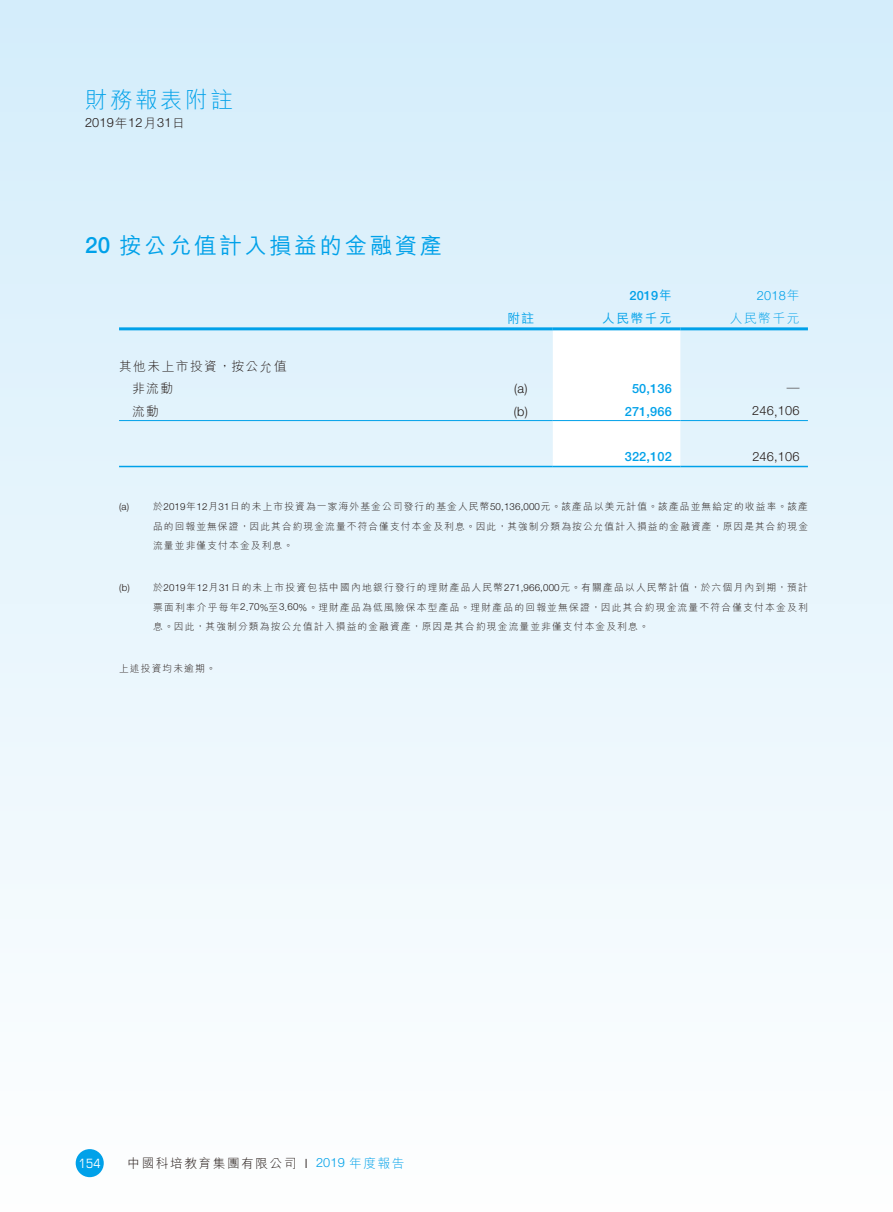
<style>
.page{position:relative;width:893px;height:1212px;background:#fff}
.page>*{position:absolute;margin:0;border:0;box-sizing:border-box;transform-origin:0 0}
.t1{font:500 22.5px "M Hei HK";letter-spacing:.115em;color:#00a1e9}
.t2{font:300 22.5px "M Hei HK";letter-spacing:.115em;color:#00a1e9}
.t3{font:300 12.75px/22.5px "M Hei HK";letter-spacing:.115em;color:#231916}
.t4{font:300 12.75px "Helvetica Neue";letter-spacing:.015em;color:#231916}
.t5{font:500 12.75px "Helvetica Neue";letter-spacing:.015em;color:#00a1e9}
.t6{font:500 12.75px "M Hei HK";letter-spacing:.115em;color:#00a1e9}
.t7{font:300 12.75px "Helvetica Neue";color:#00a1e9}
.t8{font:300 12.75px "M Hei HK";letter-spacing:.115em;color:#00a1e9}
.t9{font:condensed 12.75px "Eurostile";color:#fff}
.t10{font:300 9.75px/19.5px "M Hei HK";letter-spacing:.115em;color:#231916;text-align:justify}
.t11{font:300 9.75px "Helvetica Neue";color:#231916}
.s1{font-family:"M Hei HK"}
.s2{font-family:"Helvetica Neue"}
.s3{font-family:"Helvetica Neue";color:#00a1e9}
.s4{color:#00a1e9}
</style>
<div class="page">
<div style="left:0;top:0;width:893px;height:1212px;background:linear-gradient(to bottom,#d3edfb,#fefefe)"></div>
<div style="left:76px;top:1149px;width:28px;height:28px;background:#00a1e9;border-radius:50%"></div>
<svg style="left:553px;top:330px;width:127px;height:136px"></svg>
<hr style="left:119px;top:327px;width:370px;height:3px;background:#00a1e9">
<hr style="left:489px;top:327px;width:64px;height:3px;background:#00a1e9">
<hr style="left:553px;top:327px;width:127px;height:3px;background:#00a1e9">
<hr style="left:680px;top:327px;width:128px;height:3px;background:#00a1e9">
<hr style="left:119px;top:420px;width:370px;height:1px;background:#00a1e9">
<hr style="left:489px;top:420px;width:64px;height:1px;background:#00a1e9">
<hr style="left:553px;top:420px;width:127px;height:1px;background:#00a1e9">
<hr style="left:680px;top:420px;width:128px;height:1px;background:#00a1e9">
<hr style="left:119px;top:466px;width:370px;height:1px;background:#00a1e9">
<hr style="left:489px;top:466px;width:64px;height:1px;background:#00a1e9">
<hr style="left:553px;top:466px;width:127px;height:1px;background:#00a1e9">
<hr style="left:680px;top:466px;width:128px;height:1px;background:#00a1e9">
<h1 class="t2" style="left:85px;top:84px;width:149px">財務報表附註</h1>
<h2 class="t4" style="left:85px;top:115px;width:101px">2019<span class="s1">年</span>12<span class="s1">月</span>31<span class="s1">日</span></h2>
<h1 class="t1" style="left:85px;top:229px;width:359px"><span class="s2">20</span> 按公允值計入損益的金融資產</h1>
<h2 class="t3" style="left:132px;top:354px;width:156px;text-indent:-13px">其他未上市投資，按公允值非流動</h2>
<h2 class="t5" style="left:629px;top:287px;width:44px">2019<span class="s1">年</span></h2>
<h2 class="t7" style="left:757px;top:287px;width:44px">2018<span class="s1">年</span></h2>
<h2 class="t6" style="left:507px;top:309px;width:28px">附註</h2>
<h2 class="t6" style="left:602px;top:309px;width:71px">人民幣千元</h2>
<h2 class="t8" style="left:730px;top:309px;width:71px">人民幣千元</h2>
<h2 class="t4" style="left:514px;top:381px;width:15px">(a)</h2>
<h2 class="t5" style="left:632px;top:381px;width:41px">50,136</h2>
<h2 class="t3" style="left:787px;top:377px;width:14px">—</h2>
<h2 class="t3" style="left:132px;top:399px;width:28px">流動</h2>
<h2 class="t4" style="left:514px;top:403px;width:16px">(b)</h2>
<h2 class="t5" style="left:625px;top:403px;width:49px">271,966</h2>
<h2 class="t4" style="left:752px;top:403px;width:49px">246,106</h2>
<h2 class="t5" style="left:625px;top:449px;width:49px">322,102</h2>
<h2 class="t4" style="left:752px;top:448px;width:49px">246,106</h2>
<p class="t11" style="left:119px;top:501px;width:12px">(a)</p>
<p class="t10" style="left:153px;top:497px;width:657px">於<span class="s2">2019</span>年<span class="s2">12</span>月<span class="s2">31</span>日的未上市投資為一家海外基金公司發行的基金人民幣<span class="s2">50,136,000</span>元。該產品以美元計值。該產品並無給定的收益率。該產品的回報並無保證，因此其合約現金流量不符合僅支付本金及利息。因此，其強制分類為按公允值計入損益的金融資產，原因是其合約現金流量並非僅支付本金及利息。</p>
<p class="t10" style="left:153px;top:578px;width:656px;text-indent:-34px"><span class="s2">(b)</span> 於<span class="s2">2019</span>年<span class="s2">12</span>月<span class="s2">31</span>日的未上市投資包括中國內地銀行發行的理財產品人民幣<span class="s2">271,966,000</span>元。有關產品以人民幣計值，於六個月內到期，預計票面利率介乎每年<span class="s2">2.70%</span>至<span class="s2">3.60%</span>。理財產品為低風險保本型產品。理財產品的回報並無保證，因此其合約現金流量不符合僅支付本金及利息。因此，其強制分類為按公允值計入損益的金融資產，原因是其合約現金流量並非僅支付本金及利息。</p>
<p class="t10" style="left:119px;top:659px;width:98px">上述投資均未逾期。</p>
<h2 class="t9" style="left:79px;top:1155px;width:23px">154</h2>
<h2 class="t3" style="left:128px;top:1152px;width:278px">中國科培教育集團有限公司 <span class="s2">I</span> <span class="s3">2019</span> <span class="s4">年度報告</span></h2>
</div>
